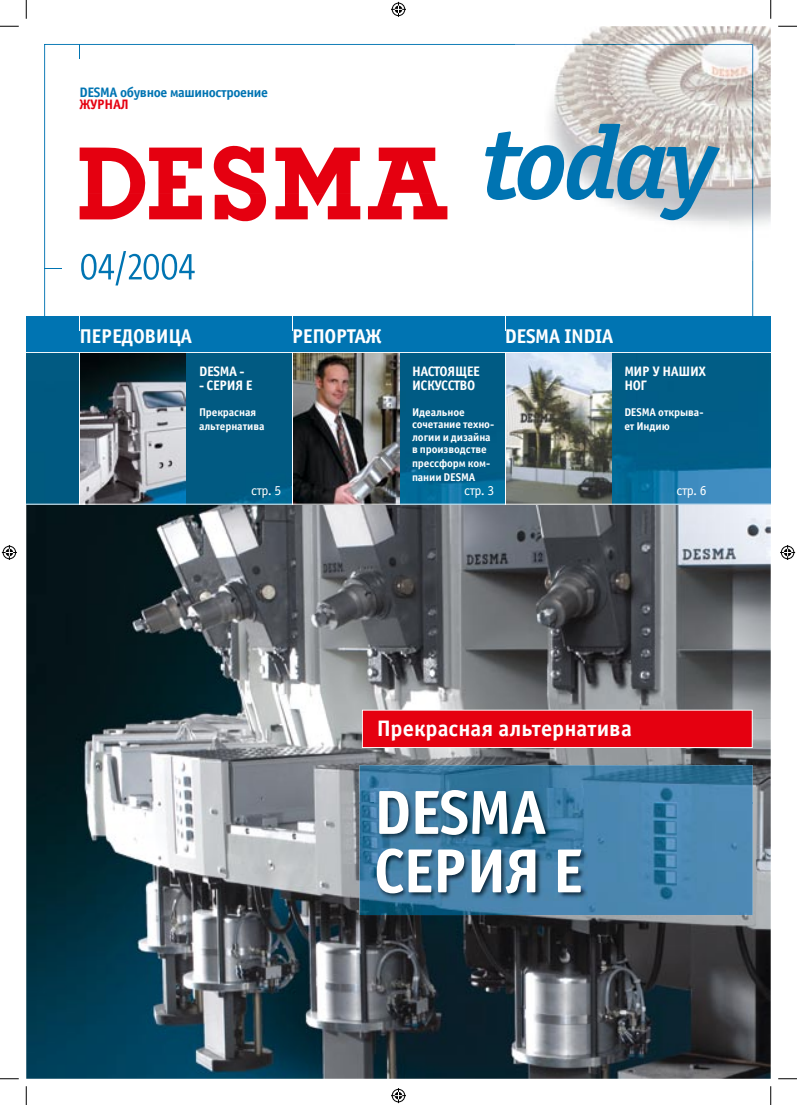
<style>
.page{position:relative;width:797px;height:1105px;background:#fff}
.page>*{position:absolute;margin:0;border:0;box-sizing:border-box;transform-origin:0 0}
.t1{font:italic 700 103.75px "Officina Serif C";letter-spacing:-.05em;color:#0074b2}
.t2{font:700 62.5px/58.5px "Officina Sans C";letter-spacing:-.025em;color:#fff}
.t3{font:700 22.5px "Officina Sans C";color:#fff}
.t4{font:700 20px "Officina Sans C";letter-spacing:-.02em;color:#fff}
.t5{font:700 13.75px/13.8px "Officina Sans C";letter-spacing:-.025em;color:#fff}
.t6{font:700 13.75px "Officina Sans C";letter-spacing:-.025em;color:#0074b2}
.t7{font:13.75px "Officina Sans C";letter-spacing:-.04em;color:#fff}
.t8{font:700 13.75px "Officina Sans C";letter-spacing:-.025em;color:#e50010}
.t9{font:700 11.25px/13.8px "Officina Sans C";letter-spacing:-.01em;color:#fff}
</style>
<div class="page">
<img style="left:26px;top:505px;width:744px;height:574px">
<svg style="left:44px;top:44px;width:709px;height:273px"></svg>
<img style="left:515px;top:26px;width:255px;height:235px">
<img style="left:515px;top:44px;width:238px;height:43px">
<img style="left:713px;top:87px;width:40px;height:174px">
<svg style="left:80px;top:144px;width:367px;height:79px"></svg>
<svg style="left:79px;top:44px;width:1px;height:14px"></svg>
<svg style="left:44px;top:268px;width:18px;height:1px"></svg>
<div style="left:26px;top:317px;width:744px;height:35px;background:#0074b2"></div>
<svg style="left:79px;top:316px;width:1px;height:15px"></svg>
<svg style="left:505px;top:316px;width:1px;height:15px"></svg>
<img style="left:359px;top:765px;width:393px;height:37px">
<img style="left:359px;top:802px;width:44px;height:113px">
<img style="left:578px;top:802px;width:174px;height:113px">
<img style="left:403px;top:901px;width:175px;height:14px">
<div style="left:362px;top:710px;width:390px;height:38px;background:#e50010"></div>
<img style="left:26px;top:352px;width:744px;height:153px">
<svg style="left:81px;top:251px;width:114px;height:34px"></svg>
<img style="left:374px;top:789px;width:214px;height:112px">
<svg style="left:0;top:25px;width:19px;height:2px"></svg>
<svg style="left:778px;top:25px;width:19px;height:2px"></svg>
<svg style="left:0;top:1078px;width:19px;height:1px"></svg>
<svg style="left:778px;top:1078px;width:19px;height:1px"></svg>
<svg style="left:25px;top:0;width:2px;height:19px"></svg>
<svg style="left:25px;top:1086px;width:2px;height:19px"></svg>
<svg style="left:770px;top:0;width:1px;height:19px"></svg>
<svg style="left:770px;top:1086px;width:1px;height:19px"></svg>
<svg style="left:391px;top:2px;width:15px;height:15px"></svg>
<svg style="left:391px;top:1088px;width:15px;height:15px"></svg>
<svg style="left:2px;top:545px;width:15px;height:15px"></svg>
<svg style="left:780px;top:545px;width:15px;height:15px"></svg>
<p class="t6" style="left:79px;top:85px;width:190px">DESMA обувное машиностроение</p>
<p class="t8" style="left:79px;top:96px;width:51px">ЖУРНАЛ</p>
<h1 class="t1" style="left:481px;top:104px;width:237px">today</h1>
<h3 class="t4" style="left:79px;top:325px;width:114px">ПЕРЕДОВИЦА</h3>
<h3 class="t4" style="left:292px;top:325px;width:91px">РЕПОРТАЖ</h3>
<h3 class="t4" style="left:505px;top:325px;width:110px">DESMA INDIA</h3>
<p class="t5" style="left:199px;top:364px;width:47px">DESMA -</p>
<p class="t5" style="left:199px;top:378px;width:55px">- СЕРИЯ Е</p>
<p class="t9" style="left:199px;top:405px;width:67px">Прекрасная альтернатива</p>
<p class="t5" style="left:412px;top:364px;width:69px">НАСТОЯЩЕЕ<br>ИСКУССТВО</p>
<p class="t9" style="left:412px;top:406px;width:84px;line-height:12.5px">Идеальное сочетание техно&shy;логии и дизайна в производстве</p>
<p class="t9" style="left:412px;top:457px;width:80px">прессформ ком&shy;пании DESMA</p>
<p class="t5" style="left:624px;top:364px;width:83px">МИР У НАШИХ<br>НОГ</p>
<p class="t9" style="left:624px;top:405px;width:81px">DESMA открыва&shy;ет Индию</p>
<p class="t7" style="left:251px;top:483px;width:32px">стр. 5</p>
<p class="t7" style="left:464px;top:483px;width:32px">стр. 3</p>
<p class="t7" style="left:676px;top:483px;width:32px">стр. 6</p>
<h3 class="t3" style="left:377px;top:715px;width:256px">Прекрасная альтернатива</h3>
<h2 class="t2" style="left:373px;top:784px;width:211px">DESMA<br>СЕРИЯ Е</h2>
</div>
